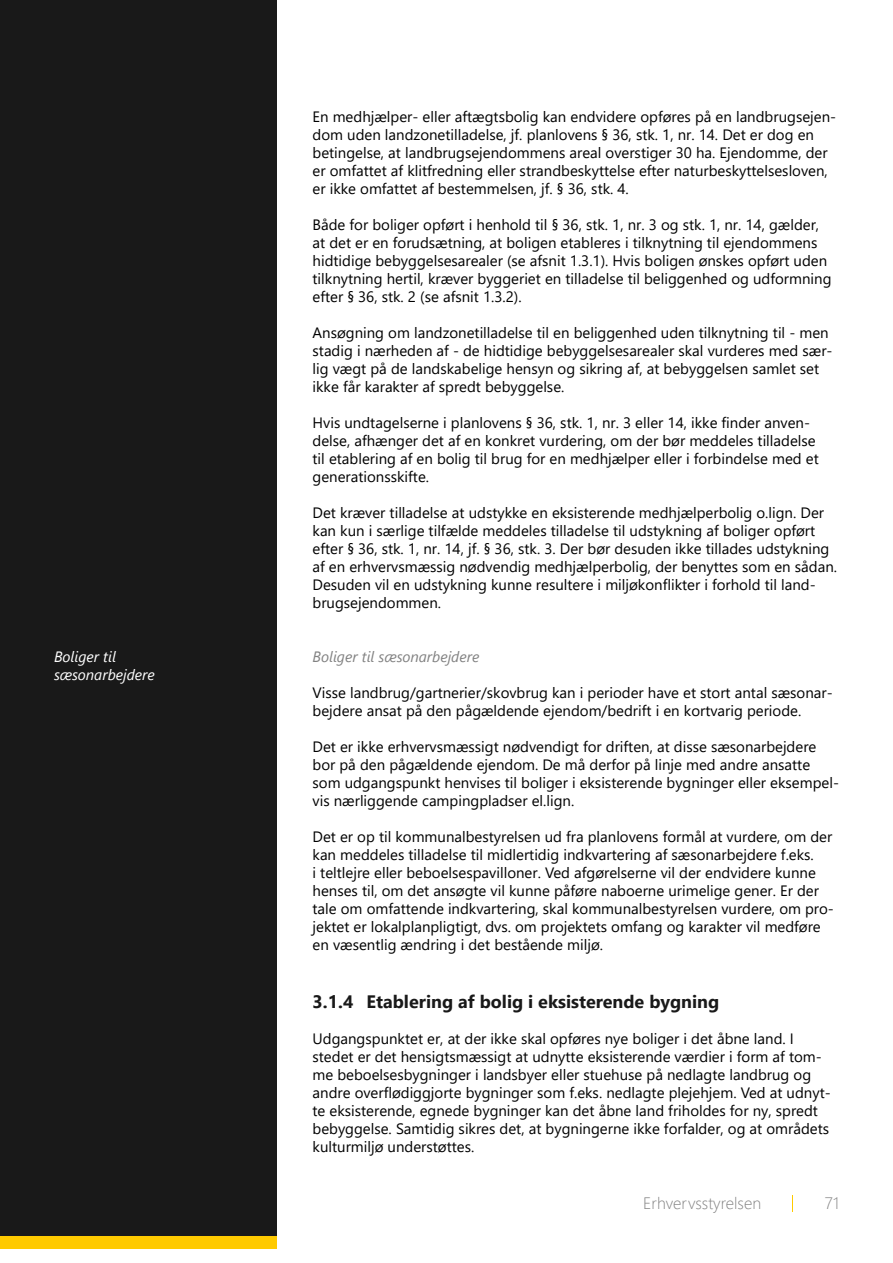
<style>
.page{position:relative;width:893px;height:1263px;background:#fff}
.page>*{position:absolute;margin:0;border:0;box-sizing:border-box;transform-origin:0 0}
.t1{font:700 18px "Segoe UI";color:#191919}
.t2{font:300 16.5px "Segoe UI";color:#828282}
.t3{font:15px/18px "Segoe UI";color:#000}
.t4{font:italic 15px/18px "Segoe UI";color:#fff}
.t5{font:italic 15px "Segoe UI";color:#828282}
</style>
<div class="page">
<div style="left:0;top:0;width:276px;height:1236px;background:#191919"></div>
<svg style="left:792px;top:1195px;width:1px;height:17px"></svg>
<div style="left:0;top:1236px;width:276px;height:13px;background:#ffca00"></div>
<p class="t4" style="left:54px;top:645px;width:102px">Boliger til sæsonarbejdere</p>
<p class="t3" style="left:313px;top:107px;width:525px">En medhjælper- eller aftægtsbolig kan endvidere opføres på en landbrugsejen&shy;dom uden landzonetilladelse, jf. planlovens § 36, stk. 1, nr. 14. Det er dog en betingelse, at landbrugsejendommens areal overstiger 30 ha. Ejendomme, der er omfattet af klitfredning eller strandbeskyttelse efter naturbeskyttelsesloven, er ikke omfattet af bestemmelsen, jf. § 36, stk. 4.</p>
<p class="t3" style="left:313px;top:215px;width:520px">Både for boliger opført i henhold til § 36, stk. 1, nr. 3 og stk. 1, nr. 14, gælder, at det er en forudsætning, at boligen etableres i tilknytning til ejendommens hidtidige bebyggelsesarealer (se afsnit 1.3.1). Hvis boligen ønskes opført uden tilknytning hertil, kræver byggeriet en tilladelse til beliggenhed og udformning efter § 36, stk. 2 (se afsnit 1.3.2).</p>
<p class="t3" style="left:313px;top:323px;width:521px">Ansøgning om landzonetilladelse til en beliggenhed uden tilknytning til - men stadig i nærheden af - de hidtidige bebyggelsesarealer skal vurderes med sær&shy;lig vægt på de landskabelige hensyn og sikring af, at bebyggelsen samlet set ikke får karakter af spredt bebyggelse.</p>
<p class="t3" style="left:313px;top:413px;width:508px">Hvis undtagelserne i planlovens § 36, stk. 1, nr. 3 eller 14, ikke finder anven&shy;delse, afhænger det af en konkret vurdering, om der bør meddeles tilladelse til etablering af en bolig til brug for en medhjælper eller i forbindelse med et generationsskifte.</p>
<p class="t3" style="left:313px;top:503px;width:526px">Det kræver tilladelse at udstykke en eksisterende medhjælperbolig o.lign. Der kan kun i særlige tilfælde meddeles tilladelse til udstykning af boliger opført efter § 36, stk. 1, nr. 14, jf. § 36, stk. 3. Der bør desuden ikke tillades udstykning af en erhvervsmæssig nødvendig medhjælperbolig, der benyttes som en sådan.<br>Desuden vil en udstykning kunne resultere i miljøkonflikter i forhold til land&shy;brugsejendommen.</p>
<p class="t5" style="left:313px;top:643px;width:168px">Boliger til sæsonarbejdere</p>
<p class="t3" style="left:313px;top:683px;width:522px">Visse landbrug/gartnerier/skovbrug kan i perioder have et stort antal sæsonar&shy;bejdere ansat på den pågældende ejendom/bedrift i en kortvarig periode.</p>
<p class="t3" style="left:313px;top:737px;width:528px">Det er ikke erhvervsmæssigt nødvendigt for driften, at disse sæsonarbejdere bor på den pågældende ejendom. De må derfor på linje med andre ansatte som udgangspunkt henvises til boliger i eksisterende bygninger eller eksempel&shy;vis nærliggende campingpladser el.lign.</p>
<p class="t3" style="left:313px;top:827px;width:523px">Det er op til kommunalbestyrelsen ud fra planlovens formål at vurdere, om der kan meddeles tilladelse til midlertidig indkvartering af sæsonarbejdere f.eks.<br>i teltlejre eller beboelsespavilloner. Ved afgørelserne vil der endvidere kunne henses til, om det ansøgte vil kunne påføre naboerne urimelige gener. Er der tale om omfattende indkvartering, skal kommunalbestyrelsen vurdere, om pro&shy;jektet er lokalplanpligtigt, dvs. om projektets omfang og karakter vil medføre en væsentlig ændring i det bestående miljø.</p>
<p class="t1" style="left:313px;top:984px;width:408px">3.1.4 Etablering af bolig i eksisterende bygning</p>
<p class="t3" style="left:313px;top:1028px;width:520px">Udgangspunktet er, at der ikke skal opføres nye boliger i det åbne land. I stedet er det hensigtsmæssigt at udnytte eksisterende værdier i form af tom&shy;me beboelsesbygninger i landsbyer eller stuehuse på nedlagte landbrug og andre overflødiggjorte bygninger som f.eks. nedlagte plejehjem. Ved at udnyt&shy;te eksisterende, egnede bygninger kan det åbne land friholdes for ny, spredt bebyggelse. Samtidig sikres det, at bygningerne ikke forfalder, og at områdets kulturmiljø understøttes.</p>
<p class="t2" style="left:643px;top:1188px;width:119px">Erhvervsstyrelsen</p>
<p class="t2" style="left:825px;top:1187px;width:16px">71</p>
</div>
